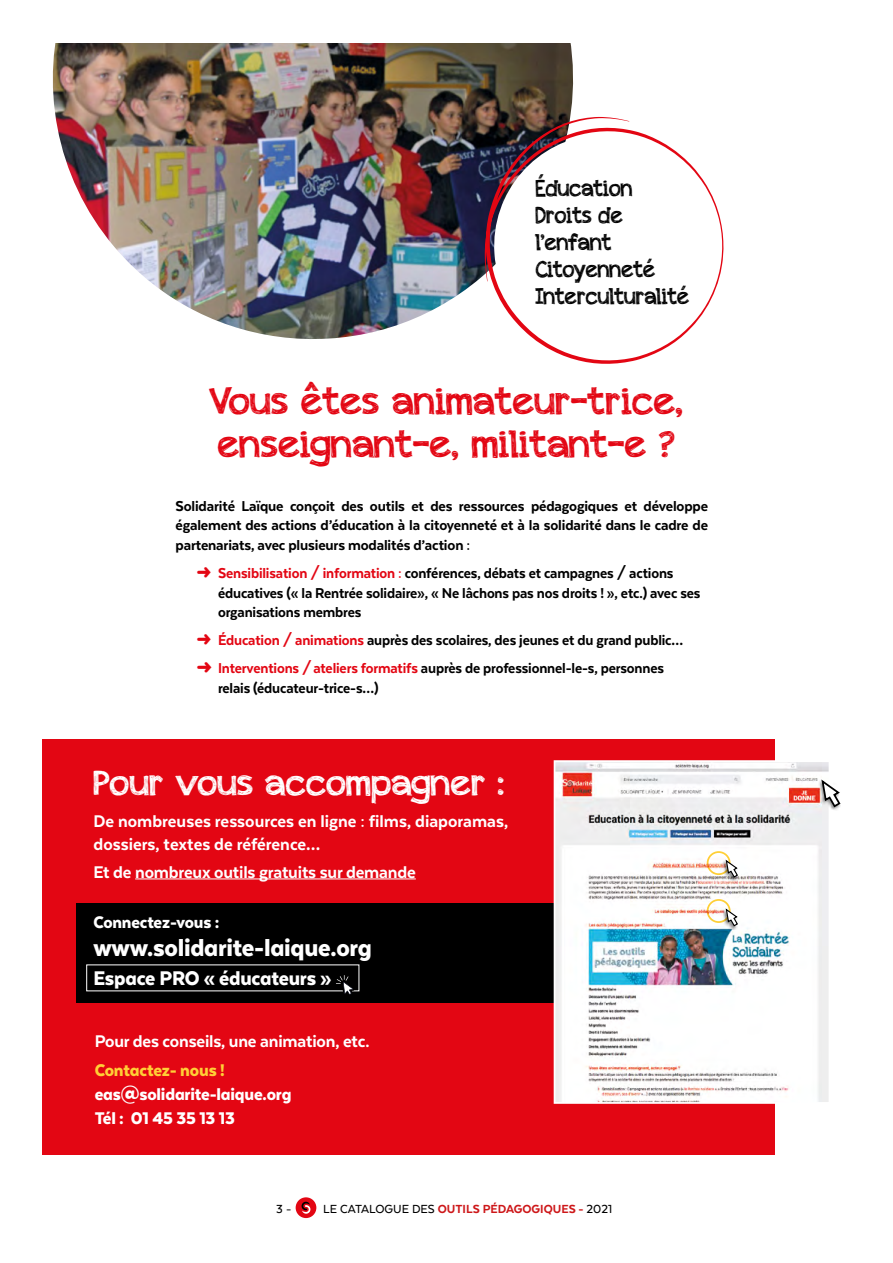
<style>
.page{position:relative;width:893px;height:1263px;background:#fff}
.page>*{position:absolute;margin:0;border:0;box-sizing:border-box;transform-origin:0 0}
.t1{font:37.5px/43.5px "appleberry";color:#e30613}
.t2{font:35.1px "appleberry";color:#fff}
.t3{font:900 28.05px "Texta Alt";letter-spacing:-.01em;color:#fff}
.t4{font:900 22.8px "Texta Alt";letter-spacing:-.01em;color:#fff}
.t5{font:22.5px/27px "appleberry";letter-spacing:-.01em;color:#000;scale:.94 1}
.t6{font:800 19.5px/22.8px "Texta";letter-spacing:-.01em;color:#fff}
.t7{font:900 19.5px/24px "Texta Alt";letter-spacing:-.01em;color:#fff}
.t8{font:900 19.5px "Texta Alt";letter-spacing:-.01em;color:#ffcf36}
.t9{font:900 19.35px "Texta Alt";letter-spacing:-.01em;color:#fff}
.t10{font:800 16.5px/19.5px "Texta";letter-spacing:-.01em;color:#000;scale:.95 1}
.t11{font:800 16.5px/19.5px "Texta";letter-spacing:-.01em;color:#000;text-align:justify}
.t12{font:800 13.5px "Texta";color:#cd1719}
.t13{font:500 13.5px "Texta";color:#000}
.s1{color:#e30613}
.s2{font-size:43.95px;color:#e30613}
.s3{font-weight:500;color:#000}
</style>
<div class="page">
<div style="left:296px;top:1197px;width:20px;height:21px;background:#e30613;border-radius:50%"></div>
<svg style="left:301px;top:1201px;width:10px;height:13px"></svg>
<div style="left:43px;top:739px;width:732px;height:416px;background:#e30613"></div>
<img style="left:52px;top:43px;width:522px;height:296px">
<hr style="left:135px;top:878px;width:281px;height:1px;background:#fff">
<div style="left:76px;top:903px;width:605px;height:100px;background:#000"></div>
<img style="left:557px;top:763px;width:270px;height:338px">
<div style="left:554px;top:760px;width:276px;height:344px;border:2px solid #fff"></div>
<div style="left:707px;top:851px;width:24px;height:24px;border:2px solid #ffcf36;border-radius:50%"></div>
<div style="left:707px;top:899px;width:24px;height:24px;border:2px solid #ffcf36;border-radius:50%"></div>
<div style="left:818px;top:779px;width:23px;height:32px;background:#000;opacity:.45"></div>
<svg style="left:820px;top:777px;width:21px;height:31px"></svg>
<div style="left:722px;top:860px;width:16px;height:21px;background:#000;opacity:.45"></div>
<svg style="left:725px;top:858px;width:14px;height:20px"></svg>
<div style="left:722px;top:908px;width:16px;height:22px;background:#000;opacity:.45"></div>
<svg style="left:725px;top:907px;width:14px;height:20px"></svg>
<svg style="left:483px;top:117px;width:241px;height:247px"></svg>
<svg style="left:490px;top:130px;width:232px;height:232px"></svg>
<svg style="left:336px;top:964px;width:19px;height:31px"></svg>
<h3 class="t5" style="left:536px;top:175px;width:165px">Éducation<br>Droits de l’enfant<br>Citoyenneté<br>Interculturalité</h3>
<h1 class="t1" style="left:209px;top:379px;width:476px">Vous êtes animateur-trice, enseignant-e, militant-e ?</h1>
<p class="t11" style="left:176px;top:496px;width:534px">Solidarité Laïque conçoit des outils et des ressources pédagogiques et développe également des actions d’éducation à la citoyenneté et à la solidarité dans le cadre de partenariats, avec plusieurs modalités d’action :</p>
<p class="t10" style="left:218px;top:563px;width:509px;text-indent:-21px"><span class="s1">➜ Sensibilisation / information :</span> conférences, débats et campagnes / actions éducatives (« la Rentrée solidaire», « Ne lâchons pas nos droits ! », etc.) avec ses organisations membres</p>
<p class="t10" style="left:197px;top:626px;width:514px;line-height:28px"><span class="s1">➜ Éducation / animations</span> auprès des scolaires, des jeunes et du grand public… <span class="s1">➜ Interventions /ateliers formatifs</span> auprès de professionnel-le-s, personnes</p>
<p class="t10" style="left:218px;top:678px;width:171px">relais (éducateur-trice-s…)</p>
<h2 class="t2" style="left:94px;top:757px;width:437px">Pour vous accompagner :<span class="s2">u</span></h2>
<p class="t6" style="left:94px;top:810px;width:416px">De nombreuses ressources en ligne : films, diaporamas, dossiers, textes de référence…</p>
<p class="t6" style="left:94px;top:860px;width:324px">Et de nombreux outils gratuits sur demande</p>
<p class="t9" style="left:94px;top:912px;width:127px">Connectez-vous :</p>
<h3 class="t3" style="left:94px;top:933px;width:280px">www.solidarite-laique.org</h3>
<h3 class="t4" style="left:94px;top:966px;width:240px">Espace PRO « éducateurs »</h3>
<p class="t6" style="left:95px;top:1029px;width:276px">Pour des conseils, une animation, etc.</p>
<p class="t8" style="left:95px;top:1059px;width:132px">Contactez- nous !</p>
<p class="t7" style="left:95px;top:1081px;width:198px">eas@solidarite-laique.org<br>Tél : 01 45 35 13 13</p>
<p class="t13" style="left:276px;top:1202px;width:17px">3 -</p>
<p class="t12" style="left:323px;top:1202px;width:290px"><span class="s3">LE CATALOGUE DES</span> OUTILS PÉDAGOGIQUES - <span class="s3">2021</span></p>
</div>
